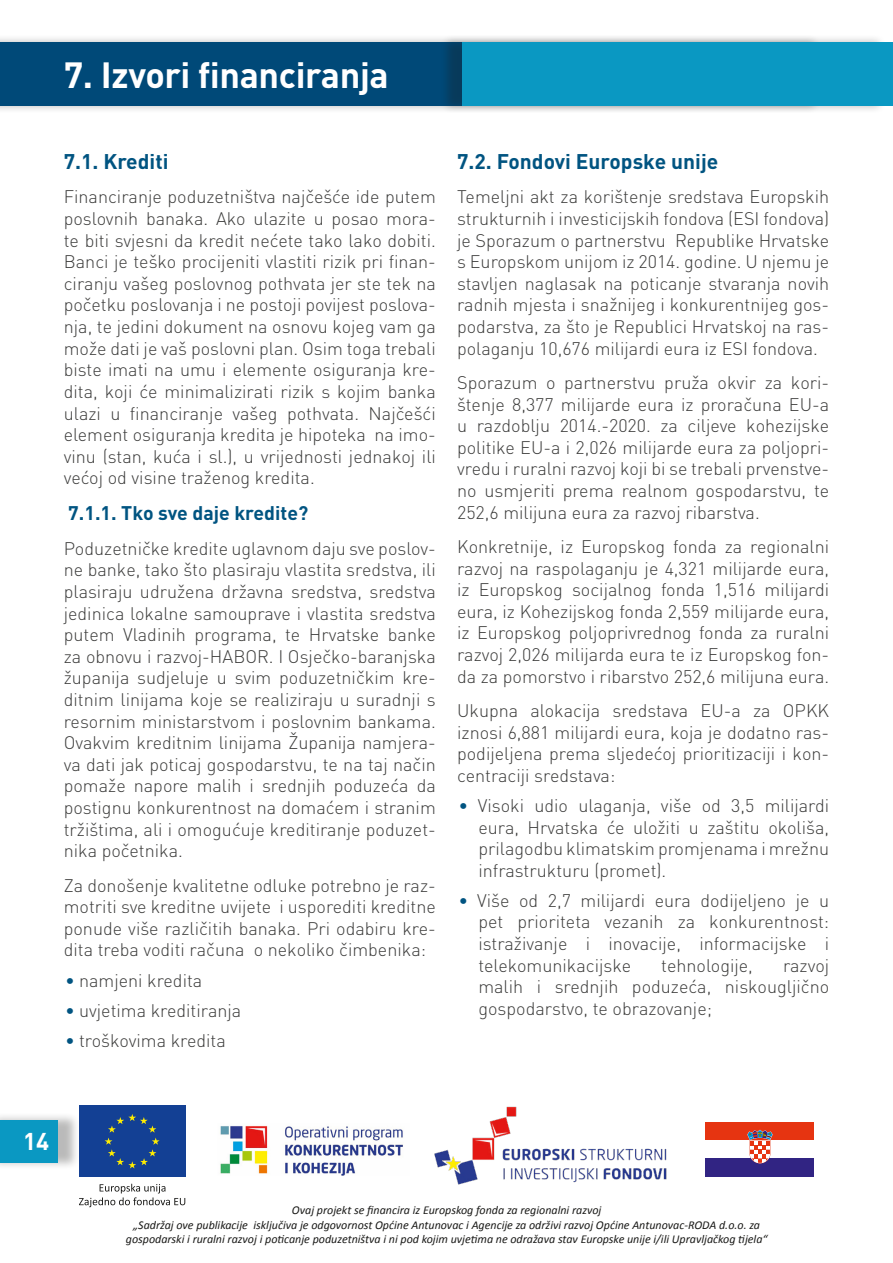
<style>
.page{position:relative;width:893px;height:1263px;background:#fff}
.page>*{position:absolute;margin:0;border:0;box-sizing:border-box;transform-origin:0 0}
.t1{font:700 36px "DIN Pro";letter-spacing:-.01em;color:#fff}
.t2{font:700 24px "DIN Pro";color:#fff}
.t3{font:700 21px "DIN Pro";color:#005481}
.t4{font:700 19.5px "DIN Pro";color:#005481}
.t5{font:300 18px/21.6px "DIN Pro";color:#3b3b3a;text-align:justify}
.t6{font:italic 12px/14.4px "Calibri";color:#1a1a18;text-align:center}
.s1{font-weight:500;color:#005481}
</style>
<div class="page">
<div style="left:0;top:1112px;width:81px;height:59px;background:#1a1a18;opacity:.3"></div>
<div style="left:0;top:1120px;width:58px;height:42px;background:#0a98c2"></div>
<div style="left:79px;top:1105px;width:106px;height:72px;background:#134094"></div>
<svg style="left:105px;top:1114px;width:55px;height:54px"></svg>
<img style="left:434px;top:1106px;width:233px;height:79px">
<img style="left:220px;top:1125px;width:183px;height:50px">
<div style="left:705px;top:1122px;width:109px;height:18px;background:#e63411"></div>
<div style="left:705px;top:1158px;width:109px;height:18px;background:#312483"></div>
<svg style="left:747px;top:1129px;width:26px;height:34px"></svg>
<svg style="left:79px;top:1184px;width:106px;height:23px"></svg>
<div style="left:0;top:34px;width:822px;height:80px;background:#1a1a18;opacity:.3"></div>
<div style="left:0;top:43px;width:828px;height:63px;background:#004978"></div>
<div style="left:440px;top:34px;width:446px;height:80px;background:#1a1a18;opacity:.3"></div>
<div style="left:463px;top:43px;width:430px;height:63px;background:#0a98c2"></div>
<h1 class="t1" style="left:64px;top:51px;width:327px">7. Izvori financiranja</h1>
<p class="t3" style="left:64px;top:147px;width:106px">7.1. Krediti</p>
<p class="t5" style="left:64px;top:185px;width:374px">Financiranje poduzetništva najčešće ide putem poslovnih banaka. Ako ulazite u posao mora&shy;te biti svjesni da kredit nećete tako lako dobiti.<br>Banci je teško procijeniti vlastiti rizik pri finan&shy;ciranju vašeg poslovnog pothvata jer ste tek na početku poslovanja i ne postoji povijest poslova&shy;nja, te jedini dokument na osnovu kojeg vam ga može dati je vaš poslovni plan. Osim toga trebali biste imati na umu i elemente osiguranja kre&shy;dita, koji će minimalizirati rizik s kojim banka ulazi u financiranje vašeg pothvata. Najčešći element osiguranja kredita je hipoteka na imo&shy;vinu (stan, kuća i sl.), u vrijednosti jednakoj ili većoj od visine traženog kredita.</p>
<p class="t4" style="left:68px;top:500px;width:241px">7.1.1. Tko sve daje kredite?</p>
<p class="t5" style="left:64px;top:537px;width:374px">Poduzetničke kredite uglavnom daju sve poslov&shy;ne banke, tako što plasiraju vlastita sredstva, ili plasiraju udružena državna sredstva, sredstva jedinica lokalne samouprave i vlastita sredstva putem Vladinih programa, te Hrvatske banke za obnovu i razvoj-HABOR. I Osječko-baranjska županija sudjeluje u svim poduzetničkim kre&shy;ditnim linijama koje se realiziraju u suradnji s resornim ministarstvom i poslovnim bankama.<br>Ovakvim kreditnim linijama Županija namjera&shy;va dati jak poticaj gospodarstvu, te na taj način pomaže napore malih i srednjih poduzeća da postignu konkurentnost na domaćem i stranim tržištima, ali i omogućuje kreditiranje poduzet&shy;nika početnika.</p>
<p class="t5" style="left:64px;top:873px;width:374px">Za donošenje kvalitetne odluke potrebno je raz&shy;motriti sve kreditne uvijete i usporediti kreditne ponude više različitih banaka. Pri odabiru kre&shy;dita treba voditi računa o nekoliko čimbenika:</p>
<p class="t5" style="left:66px;top:968px;width:138px"><span class="s1">•</span> namjeni kredita</p>
<p class="t5" style="left:66px;top:998px;width:177px"><span class="s1">•</span> uvjetima kreditiranja</p>
<p class="t5" style="left:66px;top:1029px;width:162px"><span class="s1">•</span> troškovima kredita</p>
<p class="t3" style="left:457px;top:147px;width:263px">7.2. Fondovi Europske unije</p>
<p class="t5" style="left:457px;top:185px;width:374px">Temeljni akt za korištenje sredstava Europskih strukturnih i investicijskih fondova (ESI fondova) je Sporazum o partnerstvu Republike Hrvatske s Europskom unijom iz 2014. godine. U njemu je stavljen naglasak na poticanje stvaranja novih radnih mjesta i snažnijeg i konkurentnijeg gos&shy;podarstva, za što je Republici Hrvatskoj na ras&shy;polaganju 10,676 milijardi eura iz ESI fondova.</p>
<p class="t5" style="left:457px;top:371px;width:374px">Sporazum o partnerstvu pruža okvir za kori&shy;štenje 8,377 milijarde eura iz proračuna EU-a u razdoblju 2014.-2020. za ciljeve kohezijske politike EU-a i 2,026 milijarde eura za poljopri&shy;vredu i ruralni razvoj koji bi se trebali prvenstve&shy;no usmjeriti prema realnom gospodarstvu, te 252,6 milijuna eura za razvoj ribarstva.</p>
<p class="t5" style="left:457px;top:535px;width:374px">Konkretnije, iz Europskog fonda za regionalni razvoj na raspolaganju je 4,321 milijarde eura, iz Europskog socijalnog fonda 1,516 milijardi eura, iz Kohezijskog fonda 2,559 milijarde eura, iz Europskog poljoprivrednog fonda za ruralni razvoj 2,026 milijarda eura te iz Europskog fon&shy;da za pomorstvo i ribarstvo 252,6 milijuna eura.</p>
<p class="t5" style="left:457px;top:699px;width:374px">Ukupna alokacija sredstava EU-a za OPKK iznosi 6,881 milijardi eura, koja je dodatno ras&shy;podijeljena prema sljedećoj prioritizaciji i kon&shy;centraciji sredstava:</p>
<p class="t5" style="left:478px;top:794px;width:352px;text-indent:-19px"><span class="s1">•</span> Visoki udio ulaganja, više od 3,5 milijardi eura, Hrvatska će uložiti u zaštitu okoliša, prilagodbu klimatskim promjenama i mrežnu infrastrukturu (promet).</p>
<p class="t5" style="left:478px;top:889px;width:352px;text-indent:-20px"><span class="s1">•</span> Više od 2,7 milijardi eura dodijeljeno je u pet prioriteta vezanih za konkurentnost: istraživanje i inovacije, informacijske i telekomunikacijske</p>
<p class="t5" style="left:478px;top:954px;width:352px;text-indent:305px">razvoj malih i srednjih poduzeća, niskougljično gospodarstvo, te obrazovanje;</p>
<p class="t5" style="left:661px;top:954px;width:93px">tehnologije,</p>
<h2 class="t2" style="left:23px;top:1125px;width:28px">14</h2>
<p class="t6" style="left:126px;top:1203px;width:643px">Ovaj projekt se financira iz Europskog fonda za regionalni razvoj<br>„Sadržaj ove publikacije isključiva je odgovornost Općine Antunovac i Agencije za održivi razvoj Općine Antunovac-RODA d.o.o. za gospodarski i ruralni razvoj i poticanje poduzetništva i ni pod kojim uvjetima ne odražava stav Europske unije i/ili Upravljačkog tijela“</p>
</div>
